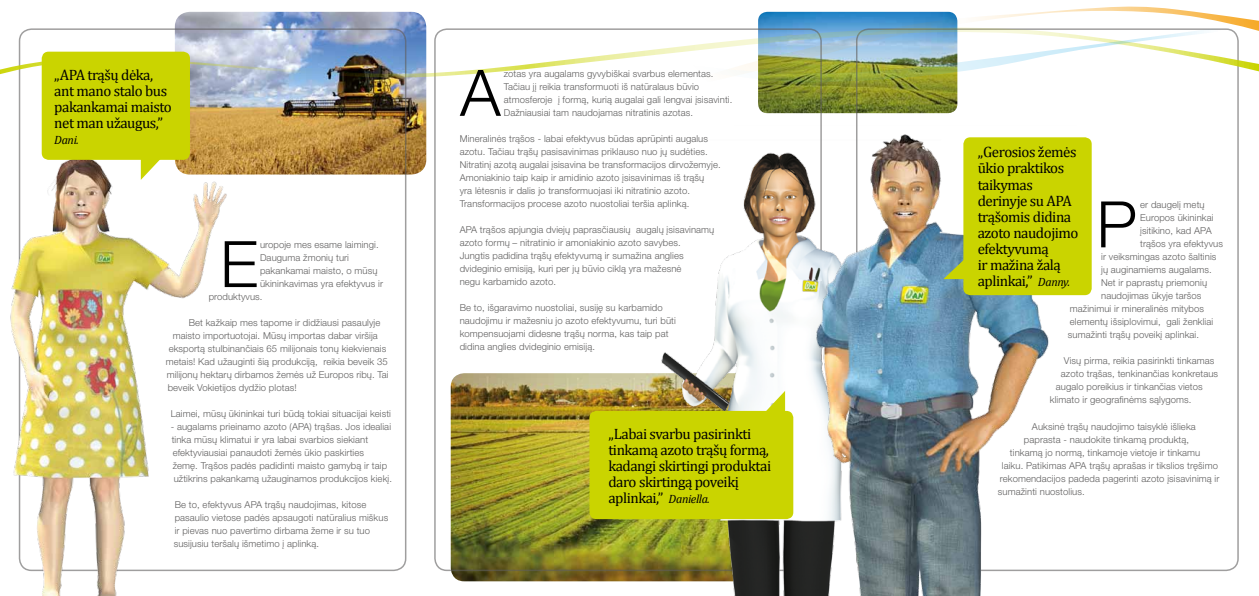
<style>
.page{position:relative;width:1259px;height:596px;background:#fff}
.page>*{position:absolute;margin:0;border:0;box-sizing:border-box;transform-origin:0 0}
.t1{font:300 64.1px "Helvetica Neue LT Pro";color:#000}
.t2{font:15px/16px "Cambria";letter-spacing:-.03em;color:#000}
.t3{font:italic 12px "Cambria";color:#000}
.t4{font:300 9.5px/13px "Helvetica Neue LT Pro";letter-spacing:.01em;color:#5f5e5e}
.s1{font-style:italic;font-size:12px}
</style>
<div class="page">
<img style="left:758px;top:97px;width:199px;height:16px">
<img style="left:451px;top:373px;width:104px;height:208px">
<img style="left:175px;top:12px;width:251px;height:162px">
<img style="left:0;top:22px;width:643px;height:60px">
<svg style="left:758px;top:6px;width:495px;height:91px"></svg>
<svg style="left:643px;top:20px;width:616px;height:68px"></svg>
<img style="left:10px;top:99px;width:229px;height:496px">
<img style="left:555px;top:254px;width:179px;height:338px">
<div style="left:589px;top:410px;width:204px;height:108px;background:#cad400;border-radius:7px"></div>
<img style="left:734px;top:126px;width:342px;height:469px">
<div style="left:963px;top:137px;width:128px;height:158px;background:#cad400;border-radius:7px"></div>
<svg style="left:943px;top:258px;width:21px;height:21px"></svg>
<div style="left:42px;top:52px;width:148px;height:108px;background:#cad400;border-radius:7px"></div>
<svg style="left:141px;top:159px;width:21px;height:21px"></svg>
<h2 class="t2" style="left:54px;top:66px;width:119px">„APA trąšų dėka, ant mano stalo bus pakankamai maisto net man užaugus,”</h2>
<p class="t3" style="left:54px;top:131px;width:26px">Dani.</p>
<h1 class="t1" style="left:220px;top:225px;width:40px">E</h1>
<p class="t4" style="left:260px;top:238px;width:120px">uropoje mes esame laimingi.</p>
<p class="t4" style="left:260px;top:251px;width:90px">Dauguma žmonių turi</p>
<p class="t4" style="left:260px;top:264px;width:119px">pakankamai maisto, o mūsų</p>
<p class="t4" style="left:260px;top:277px;width:124px">ūkininkavimas yra efektyvus ir</p>
<p class="t4" style="left:209px;top:290px;width:55px">produktyvus.</p>
<p class="t4" style="left:189px;top:316px;width:193px">Bet kažkaip mes tapome ir didžiausi pasaulyje</p>
<p class="t4" style="left:173px;top:329px;width:207px">maisto importuotojai. Mūsų importas dabar viršija</p>
<p class="t4" style="left:169px;top:342px;width:219px">eksportą stulbinančiais 65 milijonais tonų kiekvienais</p>
<p class="t4" style="left:166px;top:355px;width:224px">metais! Kad užauginti šią produkciją, reikia beveik 35</p>
<p class="t4" style="left:167px;top:368px;width:223px">milijonų hektarų dirbamos žemės už Europos ribų. Tai</p>
<p class="t4" style="left:168px;top:381px;width:130px">beveik Vokietijos dydžio plotas!</p>
<p class="t4" style="left:171px;top:407px;width:222px">Laimei, mūsų ūkininkai turi būdą tokiai situacijai keisti</p>
<p class="t4" style="left:171px;top:420px;width:223px">- augalams prieinamo azoto (APA) trąšas. Jos idealiai tinka mūsų klimatui ir yra labai svarbios siekiant efektyviausiai panaudoti žemės ūkio paskirties<br>žemę. Trąšos padės padidinti maisto gamybą ir taip užtikrins pakankamą užauginamos produkcijos kiekį.</p>
<p class="t4" style="left:174px;top:498px;width:216px">Be to, efektyvus APA trąšų naudojimas, kitose pasaulio vietose padės apsaugoti natūralius miškus ir pievas nuo pavertimo dirbama žeme ir su tuo susijusiu teršalų išmetimo į aplinką.</p>
<h1 class="t1" style="left:460px;top:54px;width:42px">A</h1>
<p class="t4" style="left:504px;top:67px;width:230px">zotas yra augalams gyvybiškai svarbus elementas.<br>Tačiau jį reikia transformuoti iš natūralaus būvio atmosferoje į formą, kurią augalai gali lengvai įsisavinti.<br>Dažniausiai tam naudojamas nitratinis azotas.</p>
<p class="t4" style="left:460px;top:132px;width:262px">Mineralinės trąšos - labai efektyvus būdas aprūpinti augalus azotu. Tačiau trąšų pasisavinimas priklauso nuo jų sudėties.<br>Nitratinį azotą augalai įsisavina be transformacijos dirvožemyje.<br>Amoniakinio taip kaip ir amidinio azoto įsisavinimas iš trąšų<br>yra lėtesnis ir dalis jo transformuojasi iki nitratinio azoto.<br>Transformacijos procese azoto nuostoliai teršia aplinką.</p>
<p class="t4" style="left:460px;top:223px;width:256px">APA trąšos apjungia dviejų paprasčiausių augalų įsisavinamų azoto formų – nitratinio ir amoniakinio azoto savybes.<br>Jungtis padidina trąšų efektyvumą ir sumažina anglies dvideginio emisiją, kuri per jų būvio ciklą yra mažesnė<br>negu karbamido azoto.</p>
<p class="t4" style="left:460px;top:301px;width:218px">Be to, išgaravimo nuostoliai, susiję su karbamido naudojimu ir mažesniu jo azoto efektyvumu, turi būti kompensuojami didesne trąšų norma, kas taip pat didina anglies dvideginio emisiją.</p>
<h2 class="t2" style="left:608px;top:426px;width:164px">„Labai svarbu pasirinkti tinkamą azoto trąšų formą, kadangi skirtingi produktai daro skirtingą poveikį aplinkai,” <span class="s1">Daniella.</span></h2>
<h2 class="t2" style="left:977px;top:144px;width:102px">„Gerosios žemės ūkio praktikos taikymas derinyje su APA trąšomis didina azoto naudojimo efektyvumą<br>ir mažina žalą aplinkai,” <span class="s1">Danny.</span></h2>
<h1 class="t1" style="left:1096px;top:185px;width:42px">P</h1>
<p class="t4" style="left:1140px;top:198px;width:66px">er daugelį metų</p>
<p class="t4" style="left:1140px;top:211px;width:75px">Europos ūkininkai</p>
<p class="t4" style="left:1140px;top:224px;width:73px">įsitikino, kad APA</p>
<p class="t4" style="left:1140px;top:237px;width:84px">trąšos yra efektyvus</p>
<p class="t4" style="left:1101px;top:250px;width:117px">ir veiksmingas azoto šaltinis</p>
<p class="t4" style="left:1101px;top:263px;width:112px">jų auginamiems augalams.</p>
<p class="t4" style="left:1101px;top:276px;width:107px">Net ir paprastų priemonių</p>
<p class="t4" style="left:1101px;top:289px;width:102px">naudojimas ūkyje taršos</p>
<p class="t4" style="left:1070px;top:302px;width:136px">mažinimui ir mineralinės mitybos</p>
<p class="t4" style="left:1070px;top:315px;width:145px">elementų išsiplovimui, gali ženkliai</p>
<p class="t4" style="left:1068px;top:328px;width:133px">sumažinti trąšų poveikį aplinkai.</p>
<p class="t4" style="left:1064px;top:354px;width:152px">Visų pirma, reikia pasirinkti tinkamas</p>
<p class="t4" style="left:1061px;top:367px;width:159px">azoto trąšas, tenkinančias konkretaus</p>
<p class="t4" style="left:1056px;top:380px;width:148px">augalo poreikius ir tinkančias vietos</p>
<p class="t4" style="left:1050px;top:393px;width:143px">klimato ir geografinėms sąlygoms.</p>
<p class="t4" style="left:1032px;top:419px;width:165px">Auksinė trąšų naudojimo taisyklė išlieka</p>
<p class="t4" style="left:1024px;top:432px;width:167px">paprasta - naudokite tinkamą produktą,</p>
<p class="t4" style="left:1010px;top:445px;width:192px">tinkamą jo normą, tinkamoje vietoje ir tinkamu</p>
<p class="t4" style="left:1002px;top:458px;width:217px">laiku. Patikimas APA trąšų aprašas ir tikslios tręšimo</p>
<p class="t4" style="left:1000px;top:471px;width:221px">rekomendacijos padeda pagerinti azoto įsisavinimą ir</p>
<p class="t4" style="left:998px;top:484px;width:88px">sumažinti nuostolius.</p>
</div>
